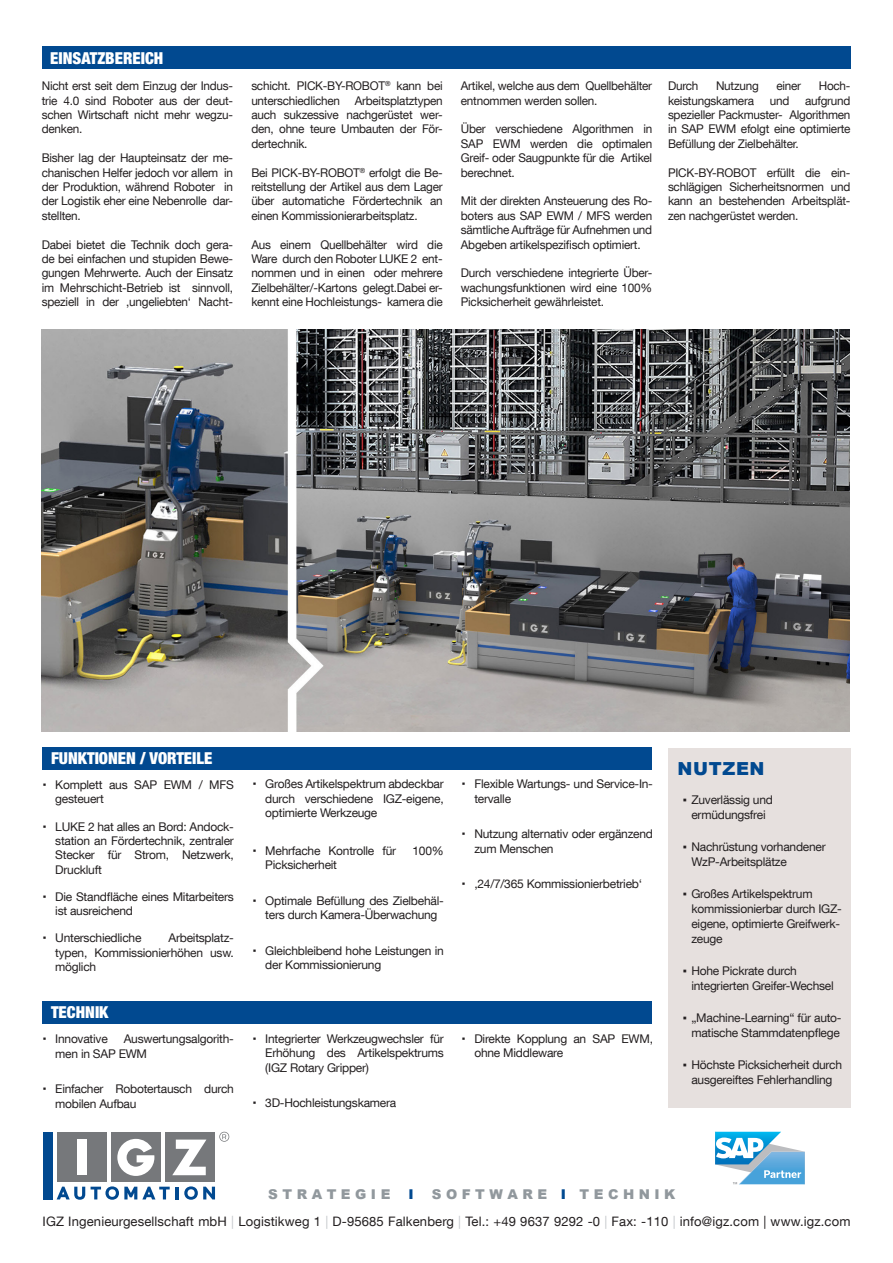
<style>
.page{position:relative;width:893px;height:1263px;background:#fff}
.page>*{position:absolute;margin:0;border:0;box-sizing:border-box;transform-origin:0 0}
.Ueberschrif01{font:900 18px "Arial";letter-spacing:.035em;color:#014990}
.Ueberschrif01-2{font:900 condensed 16.5px "Helvetica Neue LT Pro";color:#fff}
.t1{font:900 13.5px "Arial";color:#91989d}
.t2{font:900 13.5px "Arial";color:#014990}
.t3{font:13.05px "Helvetica Neue LT Com";letter-spacing:.01em;color:#231f20}
.Aufzähler2{font:12px/14.4px "Helvetica Neue LT Com";letter-spacing:-.02em;color:#231f20;text-align:justify}
.s1{font-family:"Arial"}
.s2{color:#014990}
.s3{color:#c5c9cc}
</style>
<div class="page">
<svg style="left:715px;top:1132px;width:90px;height:52px"></svg>
<div style="left:57px;top:1132px;width:50px;height:50px;background:#76787b"></div>
<div style="left:77px;top:1139px;width:10px;height:36px;background:#fff"></div>
<div style="left:43px;top:1132px;width:9px;height:67px;background:#014990"></div>
<div style="left:111px;top:1132px;width:50px;height:50px;background:#76787b"></div>
<svg style="left:117px;top:1139px;width:37px;height:37px"></svg>
<div style="left:165px;top:1132px;width:50px;height:50px;background:#76787b"></div>
<svg style="left:172px;top:1139px;width:34px;height:36px"></svg>
<svg style="left:219px;top:1132px;width:10px;height:10px"></svg>
<svg style="left:57px;top:1186px;width:28px;height:14px"></svg>
<svg style="left:91px;top:1186px;width:79px;height:14px"></svg>
<hr style="left:175px;top:1187px;width:4px;height:12px;background:#014990">
<svg style="left:184px;top:1186px;width:31px;height:14px"></svg>
<img style="left:42px;top:330px;width:808px;height:401px">
<div style="left:42px;top:47px;width:808px;height:22px;background:#014990"></div>
<div style="left:668px;top:747px;width:182px;height:360px;background:#e6e0de"></div>
<div style="left:43px;top:747px;width:609px;height:23px;background:#014990"></div>
<div style="left:43px;top:1001px;width:609px;height:22px;background:#014990"></div>
<p class="Ueberschrif01-2" style="left:50px;top:48px;width:115px">EINSATZBEREICH</p>
<p class="Aufzähler2" style="left:42px;top:78px;width:193px">Nicht erst seit dem Einzug der Indus&shy;trie 4.0 sind Roboter aus der deut&shy;schen Wirtschaft nicht mehr wegzu&shy;denken.</p>
<p class="Aufzähler2" style="left:42px;top:150px;width:193px">Bisher lag der Haupteinsatz der me&shy;chanischen Helfer jedoch vor allem in der Produktion, während Roboter in der Logistik eher eine Nebenrolle dar&shy;stellten.</p>
<p class="Aufzähler2" style="left:42px;top:237px;width:193px">Dabei bietet die Technik doch gera&shy;de bei einfachen und stupiden Bewe&shy;gungen Mehrwerte. Auch der Einsatz im Mehrschicht-Betrieb ist sinnvoll, speziell in der ‚ungeliebten‘ Nacht-</p>
<p class="Aufzähler2" style="left:251px;top:78px;width:193px">schicht. PICK-BY-ROBOT<sup>®</sup> kann bei unterschiedlichen Arbeitsplatztypen auch sukzessive nachgerüstet wer&shy;den, ohne teure Umbauten der För&shy;dertechnik.</p>
<p class="Aufzähler2" style="left:251px;top:165px;width:193px">Bei PICK-BY-ROBOT<sup>®</sup> erfolgt die Be&shy;reitstellung der Artikel aus dem Lager über automatiche Fördertechnik an einen Kommissionierarbeitsplatz.</p>
<p class="Aufzähler2" style="left:251px;top:237px;width:193px">Aus einem Quellbehälter wird die Ware durch den Roboter LUKE 2 ent&shy;nommen und in einen oder mehrere Zielbehälter/-Kartons gelegt.Dabei er&shy;kennt eine Hochleistungs- kamera die</p>
<p class="Aufzähler2" style="left:461px;top:78px;width:193px">Artikel, welche aus dem Quellbehälter entnommen werden sollen.</p>
<p class="Aufzähler2" style="left:461px;top:122px;width:193px">Über verschiedene Algorithmen in SAP EWM werden die optimalen Greif- oder Saugpunkte für die Artikel berechnet.</p>
<p class="Aufzähler2" style="left:461px;top:194px;width:193px">Mit der direkten Ansteuerung des Ro&shy;boters aus SAP EWM / MFS werden sämtliche Aufträge für Aufnehmen und Abgeben artikelspezifisch optimiert.</p>
<p class="Aufzähler2" style="left:461px;top:266px;width:193px">Durch verschiedene integrierte Über&shy;wachungsfunktionen wird eine 100% Picksicherheit gewährleistet.</p>
<p class="Aufzähler2" style="left:668px;top:78px;width:32px">Durch</p>
<p class="Aufzähler2" style="left:716px;top:78px;width:44px">Nutzung</p>
<p class="Aufzähler2" style="left:776px;top:78px;width:26px">einer</p>
<p class="Aufzähler2" style="left:819px;top:78px;width:33px">Hoch-</p>
<p class="Aufzähler2" style="left:668px;top:93px;width:88px">keistungskamera</p>
<p class="Aufzähler2" style="left:770px;top:93px;width:21px">und</p>
<p class="Aufzähler2" style="left:668px;top:93px;width:184px;text-indent:137px">aufgrund spezieller Packmuster- Algorithmen in SAP EWM efolgt eine optimierte Befüllung der Zielbehälter.</p>
<p class="Aufzähler2" style="left:668px;top:165px;width:184px">PICK-BY-ROBOT erfüllt die ein&shy;schlägigen Sicherheitsnormen und kann an bestehenden Arbeitsplät&shy;zen nachgerüstet werden.</p>
<p class="Ueberschrif01-2" style="left:51px;top:749px;width:163px">FUNKTIONEN / VORTEILE</p>
<p class="Aufzähler2" style="left:55px;top:777px;width:180px">Komplett aus SAP EWM / MFS gesteuert</p>
<p class="Aufzähler2" style="left:55px;top:819px;width:180px">LUKE 2 hat alles an Bord: Andock&shy;station an Fördertechnik, zentraler Stecker für Strom, Netzwerk, Druckluft</p>
<p class="Aufzähler2" style="left:55px;top:889px;width:180px">Die Standfläche eines Mitarbeiters ist ausreichend</p>
<p class="Aufzähler2" style="left:55px;top:931px;width:88px">Unterschiedliche</p>
<p class="Aufzähler2" style="left:55px;top:931px;width:180px;text-indent:113px">Arbeitsplatz&shy;typen, Kommissionierhöhen usw. möglich</p>
<p class="Ueberschrif01-2" style="left:51px;top:1002px;width:59px">TECHNIK</p>
<p class="Aufzähler2" style="left:55px;top:1031px;width:180px;text-indent:68px">Auswertungsalgorith&shy;men in SAP EWM</p>
<p class="Aufzähler2" style="left:55px;top:1081px;width:180px">Einfacher Robotertausch durch mobilen Aufbau</p>
<p class="Aufzähler2" style="left:55px;top:1031px;width:54px">Innovative</p>
<p class="Aufzähler2" style="left:265px;top:776px;width:180px">Großes Artikelspektrum abdeckbar durch verschiedene IGZ-eigene, optimierte Werkzeuge</p>
<p class="Aufzähler2" style="left:265px;top:843px;width:132px">Mehrfache Kontrolle für</p>
<p class="Aufzähler2" style="left:412px;top:843px;width:33px">100%</p>
<p class="Aufzähler2" style="left:265px;top:857px;width:73px">Picksicherheit</p>
<p class="Aufzähler2" style="left:265px;top:893px;width:180px">Optimale Befüllung des Zielbehäl&shy;ters durch Kamera-Überwachung</p>
<p class="Aufzähler2" style="left:265px;top:943px;width:180px">Gleichbleibend hohe Leistungen in der Kommissionierung</p>
<p class="Aufzähler2" style="left:265px;top:1031px;width:180px">Integrierter Werkzeugwechsler für Erhöhung des Artikelspektrums (IGZ Rotary Gripper)</p>
<p class="Aufzähler2" style="left:265px;top:1095px;width:132px">3D-Hochleistungskamera</p>
<p class="Aufzähler2" style="left:474px;top:776px;width:180px">Flexible Wartungs- und Service-In&shy;tervalle</p>
<p class="Aufzähler2" style="left:474px;top:826px;width:180px">Nutzung alternativ oder ergänzend zum Menschen</p>
<p class="Aufzähler2" style="left:474px;top:876px;width:169px">‚24/7/365 Kommissionierbetrieb‘</p>
<p class="Aufzähler2" style="left:474px;top:1031px;width:180px">Direkte Kopplung an SAP EWM, ohne Middleware</p>
<p class="Ueberschrif01" style="left:677px;top:756px;width:89px">NUTZEN</p>
<p class="Aufzähler2" style="left:683px;top:792px;width:92px;line-height:15px;text-align:center"><span class="s1">▪</span> Zuverlässig und ermüdungsfrei</p>
<p class="Aufzähler2" style="left:691px;top:839px;width:136px;line-height:15px;text-indent:-9px"><span class="s1">▪</span> Nachrüstung vorhandener<br>WzP-Arbeitsplätze</p>
<p class="Aufzähler2" style="left:691px;top:886px;width:152px;line-height:15px;text-align:left;text-indent:-9px"><span class="s1">▪</span> Großes Artikelspektrum kommissionierbar durch IGZ&shy;eigene, optimierte Greifwerk&shy;zeuge</p>
<p class="Aufzähler2" style="left:691px;top:963px;width:144px;line-height:15px;text-indent:-9px"><span class="s1">▪</span> Hohe Pickrate durch integrierten Greifer-Wechsel</p>
<p class="Aufzähler2" style="left:683px;top:1010px;width:160px;line-height:15px;text-align:center"><span class="s1">▪</span> „Machine-Learning“ für auto&shy;matische Stammdatenpflege</p>
<p class="Aufzähler2" style="left:683px;top:1057px;width:161px;line-height:15px;text-align:center"><span class="s1">▪</span> Höchste Picksicherheit durch ausgereiftes Fehlerhandling</p>
<p class="t1" style="left:268px;top:1184px;width:124px">S T R A T E G I E</p>
<p class="t2" style="left:408px;top:1184px;width:7px">I</p>
<p class="t1" style="left:432px;top:1184px;width:245px">S O F T W A R E <span class="s2">I</span> T E C H N I K</p>
<p class="t3" style="left:43px;top:1213px;width:809px">IGZ Ingenieurgesellschaft mbH <span class="s3">|</span> Logistikweg 1 <span class="s3">|</span> D-95685 Falkenberg <span class="s3">|</span> Tel.: +49 9637 9292 -0 <span class="s3">|</span> Fax: -110 <span class="s3">|</span> info@igz.com | www.igz.com</p>
</div>
